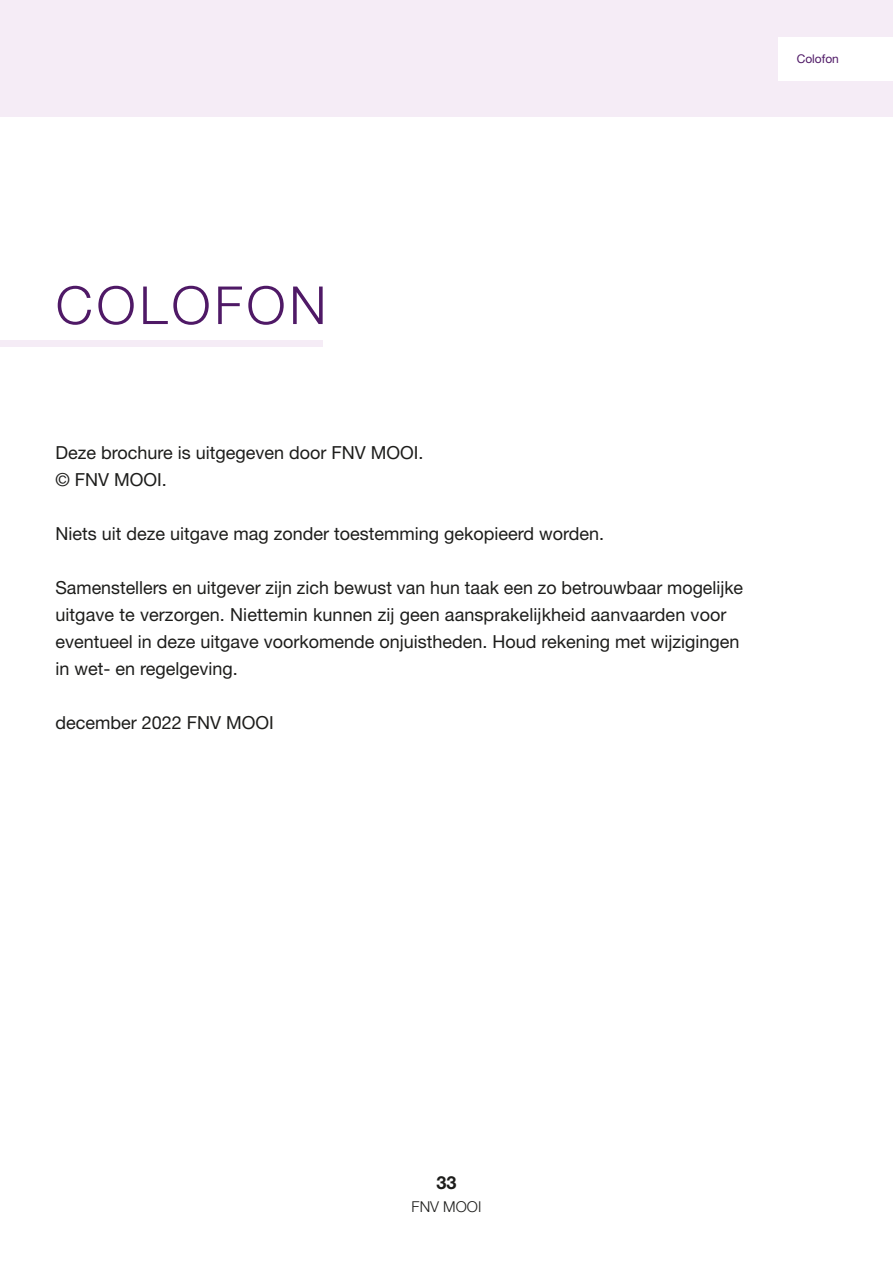
<style>
.page{position:relative;width:893px;height:1263px;background:#fff}
.page>*{position:absolute;margin:0;border:0;box-sizing:border-box;transform-origin:0 0}
.t1{font:300 52.5px "Helvetica Neue LT Std";letter-spacing:.075em;color:#4f1966}
.t2{font:18px/27px "Helvetica Neue LT Std";color:#1d1d1b}
.t3{font:700 18px "Helvetica Neue LT Std";color:#1d1d1b}
.t4{font:300 15px "Helvetica Neue LT Std";color:#1d1d1b}
.t5{font:12px "Helvetica Neue LT Std";color:#4f1966}
</style>
<div class="page">
<div style="left:0;top:0;width:893px;height:117px;background:#f5ecf6"></div>
<div style="left:778px;top:37px;width:115px;height:43px;background:#fff"></div>
<div style="left:0;top:340px;width:323px;height:7px;background:#f5ecf6"></div>
<p class="t5" style="left:797px;top:51px;width:44px">Colofon</p>
<h1 class="t1" style="left:56px;top:273px;width:272px">COLOFON</h1>
<p class="t2" style="left:55px;top:439px;width:370px">Deze brochure is uitgegeven door FNV MOOI. © FNV MOOI.</p>
<p class="t2" style="left:55px;top:520px;width:550px">Niets uit deze uitgave mag zonder toestemming gekopieerd worden.</p>
<p class="t2" style="left:55px;top:574px;width:689px">Samenstellers en uitgever zijn zich bewust van hun taak een zo betrouwbaar mogelijke uitgave te verzorgen. Niettemin kunnen zij geen aansprakelijkheid aanvaarden voor eventueel in deze uitgave voorkomende onjuistheden. Houd rekening met wijzigingen in wet- en regelgeving.</p>
<p class="t2" style="left:55px;top:709px;width:220px">december 2022 FNV MOOI</p>
<p class="t3" style="left:436px;top:1171px;width:22px">33</p>
<p class="t4" style="left:412px;top:1197px;width:71px">FNV MOOI</p>
</div>
